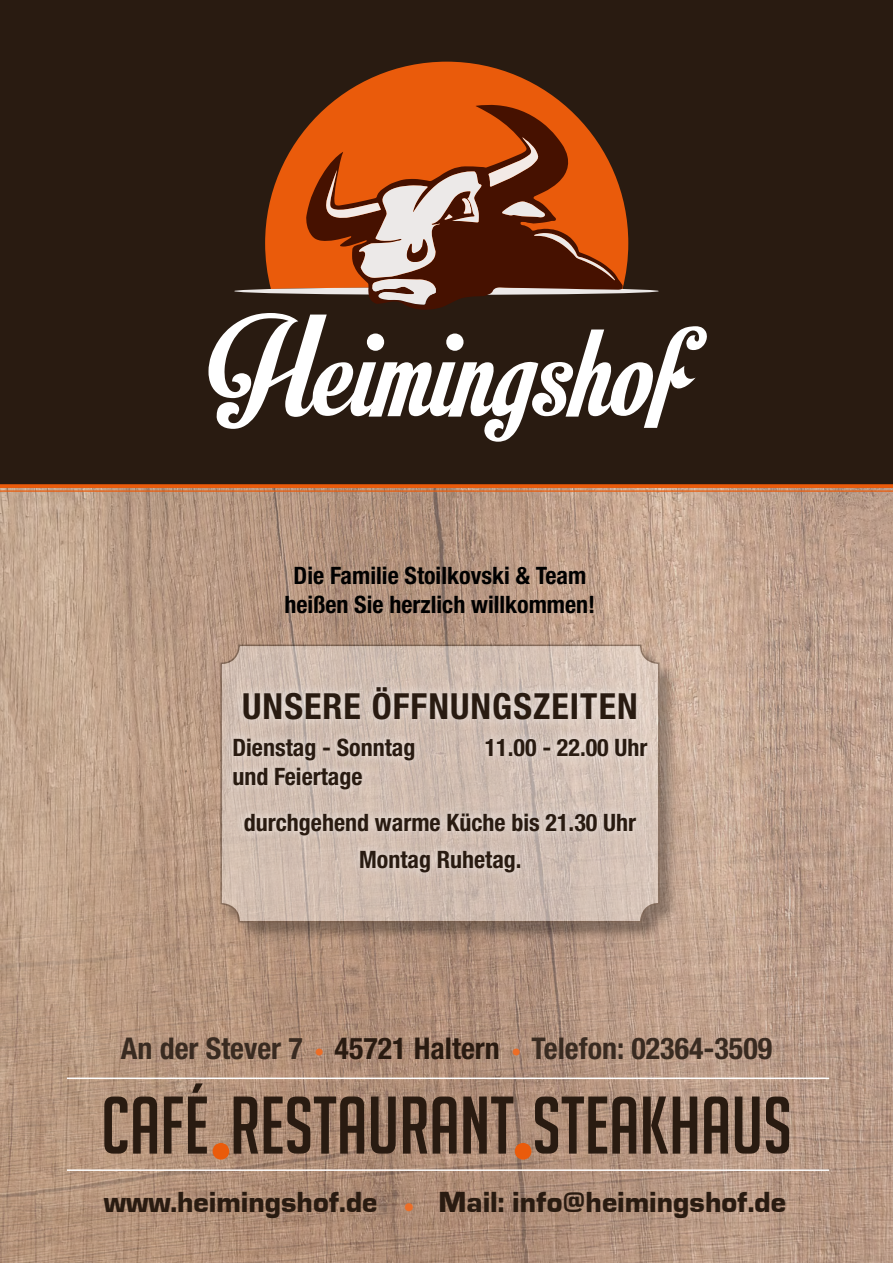
<style>
.page{position:relative;width:893px;height:1263px;background:#fff}
.page>*{position:absolute;margin:0;border:0;box-sizing:border-box;transform-origin:0 0}
.t1{font:142.5px "Motion Picture Personal Use";color:#fff}
.t2{font:79.5px "Big Noodle Titling";color:#291b11}
.t3{font:700 condensed 36px "Helvetica Neue LT Std";letter-spacing:.03em;color:#291b11}
.t4{font:700 condensed 30px "Helvetica Neue LT Std";color:#392b21}
.t5{font:900 30px "Eurostar";color:#291b11}
.t6{font:700 condensed 24px "Helvetica Neue LT Std";color:#291b11}
.t7{font:700 condensed 24px/28.8px "Helvetica Neue LT Std";color:#000;text-align:center}
.s1{font-size:19.5px;color:#ed6d26}
.s2{color:#291b11}
</style>
<div class="page">
<div style="left:0;top:0;width:893px;height:488px;background:#291b11"></div>
<img style="left:1px;top:488px;width:892px;height:35px">
<hr style="left:0;top:488px;width:1px;height:775px;background:#d0d0d0">
<svg style="left:265px;top:62px;width:363px;height:227px"></svg>
<svg style="left:234px;top:287px;width:425px;height:8px"></svg>
<svg style="left:306px;top:105px;width:317px;height:205px;fill:#ea5b0b"></svg>
<svg style="left:326px;top:137px;width:289px;height:168px;background:#9d5633"></svg>
<img style="left:0;top:523px;width:893px;height:740px">
<hr style="left:67px;top:1077px;width:762px;height:2px;background:#fff">
<svg style="left:0;top:484px;width:893px;height:4px;background:#de570b"></svg>
<hr style="left:0;top:490px;width:893px;height:2px;background:#ea5b0b">
<hr style="left:67px;top:1169px;width:762px;height:2px;background:#fff">
<div style="left:222px;top:646px;width:456px;height:295px;background:#000;opacity:.75"></div>
<svg style="left:221px;top:645px;width:438px;height:277px;background:#d0bcb0"></svg>
<div style="left:220px;top:644px;width:439px;height:278px;border:2px solid #291b11;border-radius:18px"></div>
<div style="left:224px;top:677px;width:432px;height:206px;background:#fff;opacity:.75"></div>
<h1 class="t1" style="left:208px;top:289px;width:478px">Heimingshof</h1>
<p class="t7" style="left:285px;top:561px;width:312px">Die Familie Stoilkovski &amp; Team heißen Sie herzlich willkommen!</p>
<p class="t3" style="left:242px;top:684px;width:397px">UNSERE ÖFFNUNGSZEITEN</p>
<p class="t6" style="left:232px;top:733px;width:184px">Dienstag - Sonntag</p>
<p class="t6" style="left:485px;top:733px;width:164px">11.00 - 22.00 Uhr</p>
<p class="t6" style="left:232px;top:762px;width:132px">und Feiertage</p>
<p class="t6" style="left:244px;top:808px;width:394px">durchgehend warme Küche bis 21.30 Uhr</p>
<p class="t6" style="left:359px;top:845px;width:164px">Montag Ruhetag.</p>
<p class="t4" style="left:121px;top:1030px;width:653px">An der Stever 7 <span class="s1">•</span> <span class="s2">45721 Haltern</span> <span class="s1">•</span> Telefon: 02364-3509</p>
<h2 class="t2" style="left:101px;top:1082px;width:692px">CAFÉ<sub>•</sub>RESTAURANT<sub>•</sub>STEAKHAUS</h2>
<p class="t5" style="left:104px;top:1183px;width:684px">www.heimingshof.de <sub>•</sub> Mail: info@heimingshof.de</p>
</div>
